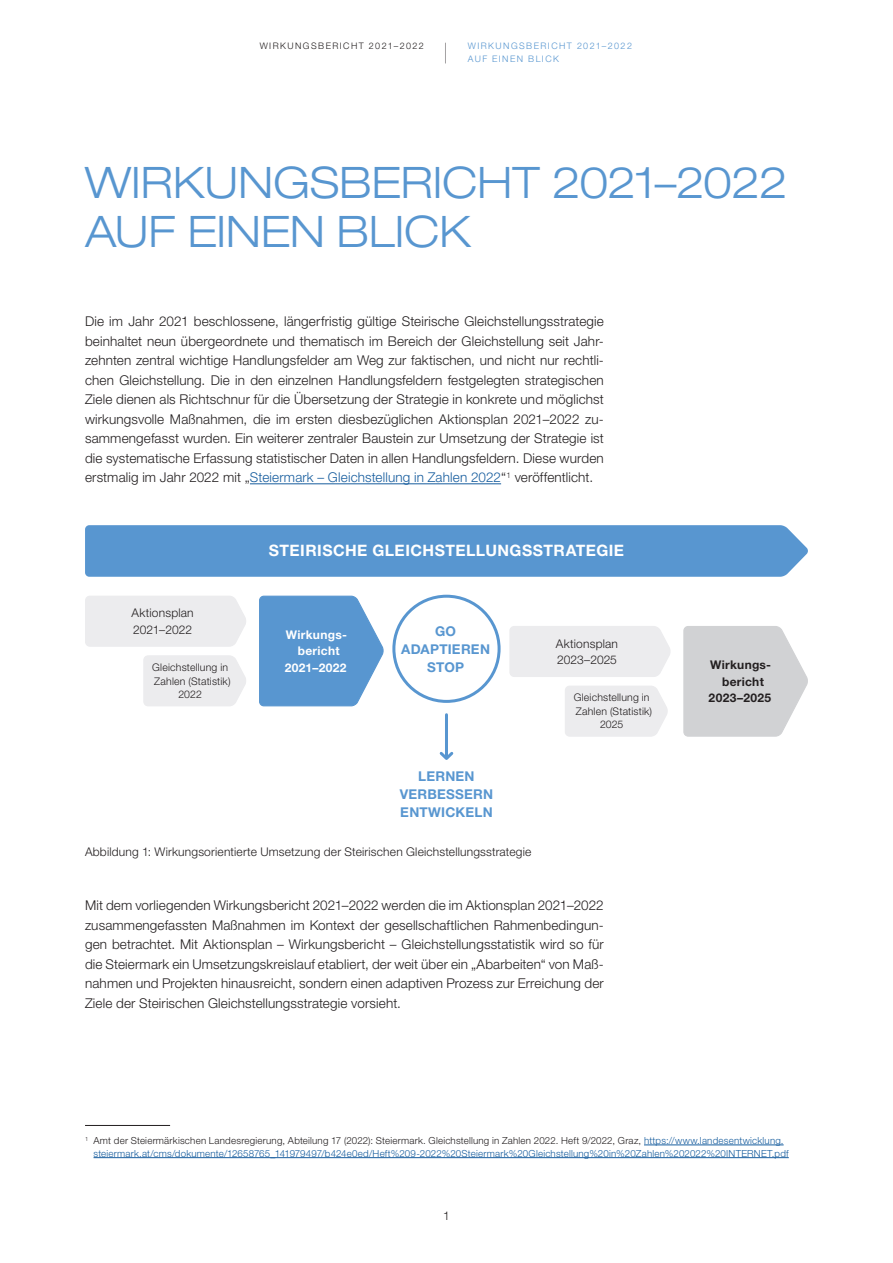
<style>
.page{position:relative;width:893px;height:1263px;background:#fff}
.page>*{position:absolute;margin:0;border:0;box-sizing:border-box;transform-origin:0 0}
.t1{font:300 expanded 43.5px/48.9px "Helvetica Neue LT Pro";letter-spacing:-.005em;color:#5896d0}
.t2{font:300 20.7px "Helvetica Neue LT Pro";color:#231f20;scale:.43 1}
.t3{font:700 15.75px "Helvetica Neue LT Pro";letter-spacing:.03em;color:#fff}
.t4{font:300 13.5px/19.5px "Helvetica Neue LT Pro";letter-spacing:.01em;color:#231f20;text-align:justify}
.t5{font:700 13.5px/18px "Helvetica Neue LT Pro";letter-spacing:.015em;color:#5896d0;text-align:center}
.t6{font:300 12px/16.5px "Helvetica Neue LT Pro";letter-spacing:.015em;color:#231f20}
.t7{font:700 12px/16.5px "Helvetica Neue LT Pro";letter-spacing:.025em;color:#fff;text-align:center}
.t8{font:700 12px/16.5px "Helvetica Neue LT Pro";letter-spacing:.025em;color:#231f20;text-align:center}
.t9{font:300 10.5px/13.5px "Helvetica Neue LT Pro";letter-spacing:.015em;color:#231f20;text-align:center}
.t10{font:300 9.75px/12.8px "Helvetica Neue LT Pro";letter-spacing:.02em;color:#175d9e}
.t11{font:300 9px/12.8px "Helvetica Neue LT Pro";letter-spacing:.16em;color:#5896d0}
.t12{font:300 9px "Helvetica Neue LT Pro";letter-spacing:.16em;color:#231f20}
.s1{color:#175d9e}
.s2{color:#231f20}
</style>
<div class="page">
<hr style="left:250px;top:483px;width:251px;height:1px;background:#175d9e">
<svg style="left:439px;top:752px;width:15px;height:8px"></svg>
<hr style="left:445px;top:715px;width:3px;height:42px;background:#5896d0">
<div style="left:85px;top:525px;width:723px;height:52px;background:#5896d0"></div>
<div style="left:85px;top:596px;width:161px;height:51px;background:#ececee"></div>
<svg style="left:259px;top:595px;width:125px;height:112px;background:#6ca2d5"></svg>
<svg style="left:683px;top:626px;width:125px;height:111px;background:#d6d7d8"></svg>
<div style="left:509px;top:626px;width:162px;height:51px;background:#ececee"></div>
<div style="left:143px;top:655px;width:103px;height:51px;background:#ececee"></div>
<div style="left:565px;top:686px;width:103px;height:51px;background:#ececee"></div>
<div style="left:392px;top:595px;width:109px;height:108px;border:3px solid #5896d0;border-radius:50%"></div>
<hr style="left:85px;top:1125px;width:85px;height:1px;background:#231f20">
<hr style="left:644px;top:1145px;width:140px;height:1px;background:#175d9e">
<hr style="left:94px;top:1157px;width:695px;height:1px;background:#175d9e">
<p class="t12" style="left:260px;top:40px;width:166px">WIRKUNGSBERICHT 2021–2022</p>
<h2 class="t2" style="left:445px;top:39px;width:6px">|</h2>
<p class="t11" style="left:468px;top:39px;width:166px">WIRKUNGSBERICHT 2021–2022<br>AUF EINEN BLICK</p>
<h1 class="t1" style="left:85px;top:157px;width:704px">WIRKUNGSBERICHT 2021–2022<br>AUF EINEN BLICK</h1>
<p class="t4" style="left:85px;top:312px;width:520px">Die im Jahr 2021 beschlossene, längerfristig gültige Steirische Gleichstellungsstrategie beinhaltet neun übergeordnete und thematisch im Bereich der Gleichstellung seit Jahr&shy;zehnten zentral wichtige Handlungsfelder am Weg zur faktischen, und nicht nur rechtli&shy;chen Gleichstellung. Die in den einzelnen Handlungsfeldern festgelegten strategischen Ziele dienen als Richtschnur für die Übersetzung der Strategie in konkrete und möglichst wirkungsvolle Maßnahmen, die im ersten diesbezüglichen Aktionsplan 2021–2022 zu&shy;sammengefasst wurden. Ein weiterer zentraler Baustein zur Umsetzung der Strategie ist die systematische Erfassung statistischer Daten in allen Handlungsfeldern. Diese wurden erstmalig im Jahr 2022 mit „<span class="s1">Steiermark – Gleichstellung in Zahlen 2022</span>“<sup>1</sup> veröffentlicht.</p>
<p class="t6" style="left:132px;top:604px;width:64px">Aktionsplan<br>2021–2022</p>
<p class="t9" style="left:152px;top:660px;width:80px">Gleichstellung in<br>Zahlen (Statistik)<br>2022</p>
<p class="t3" style="left:269px;top:540px;width:357px">STEIRISCHE GLEICHSTELLUNGSSTRATEGIE</p>
<p class="t7" style="left:285px;top:626px;width:64px">Wirkungs&shy;bericht<br>2021–2022</p>
<p class="t5" style="left:401px;top:621px;width:90px">GO<br>ADAPTIEREN<br>STOP</p>
<p class="t5" style="left:400px;top:767px;width:95px">LERNEN<br>VERBESSERN<br>ENTWICKELN</p>
<p class="t6" style="left:556px;top:635px;width:64px">Aktionsplan<br>2023–2025</p>
<p class="t9" style="left:574px;top:691px;width:80px">Gleichstellung in<br>Zahlen (Statistik)<br>2025</p>
<p class="t6" style="left:85px;top:843px;width:448px">Abbildung 1: Wirkungsorientierte Umsetzung der Steirischen Gleichstellungsstrategie</p>
<p class="t4" style="left:85px;top:895px;width:520px">Mit dem vorliegenden Wirkungsbericht 2021–2022 werden die im Aktionsplan 2021–2022 zusammengefassten Maßnahmen im Kontext der gesellschaftlichen Rahmenbedingun&shy;gen betrachtet. Mit Aktionsplan – Wirkungsbericht – Gleichstellungsstatistik wird so für die Steiermark ein Umsetzungskreislauf etabliert, der weit über ein „Abarbeiten“ von Maß&shy;nahmen und Projekten hinausreicht, sondern einen adaptiven Prozess zur Erreichung der Ziele der Steirischen Gleichstellungsstrategie vorsieht.</p>
<p class="t8" style="left:709px;top:656px;width:64px">Wirkungs&shy;bericht<br>2023–2025</p>
<p class="t10" style="left:94px;top:1134px;width:697px;text-indent:-9px"><sup>1</sup> <span class="s2">Amt der Steiermärkischen Landesregierung, Abteilung 17 (2022): Steiermark. Gleichstellung in Zahlen 2022. Heft 9/2022, Graz,</span> https://www.landesentwicklung. steiermark.at/cms/dokumente/12658765_141979497/b424e0ed/Heft%209-2022%20Steiermark%20Gleichstellung%20in%20Zahlen%202022%20INTERNET.pdf</p>
<p class="t6" style="left:443px;top:1207px;width:8px">1</p>
</div>
